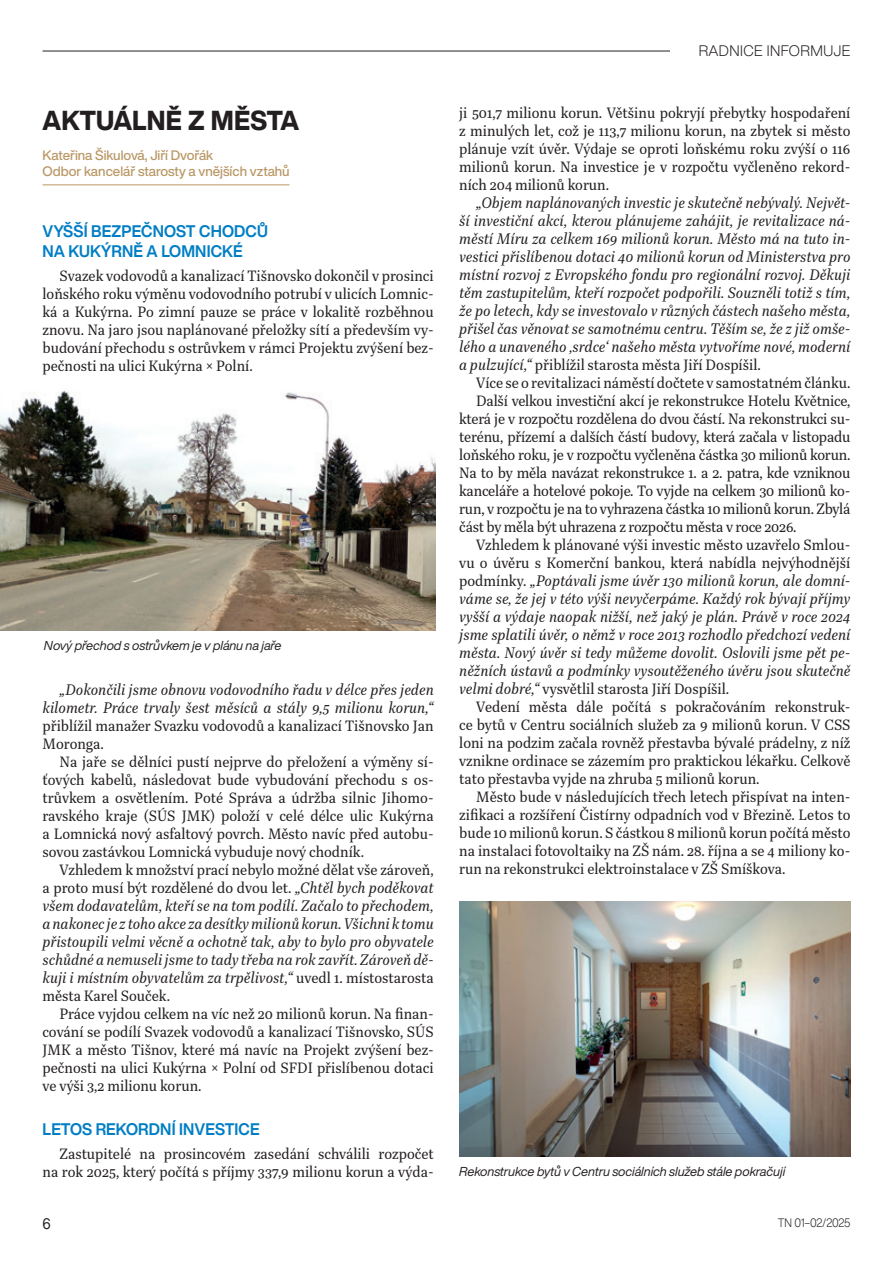
<style>
.page{position:relative;width:893px;height:1263px;background:#fff}
.page>*{position:absolute;margin:0;border:0;box-sizing:border-box;transform-origin:0 0}
.nadpis1{font:800 27px "Helvetica Now Display";color:#231f20;scale:.95 1}
.nadpis3{font:700 16.5px "Helvetica Now Display";letter-spacing:.01em;color:#007ec5;scale:.95 1}
.text_normal_TN{font:italic 15.75px/18px "Quinn Text";color:#231f20;text-align:justify;scale:.92 1}
.text_normal_TN-2{font:15.45px/18px "Quinn Text";color:#231f20;text-align:justify;scale:.92 1}
.rubrika_hlavička_levá{font:300 15px "Helvetica Now Display";letter-spacing:.03em;color:#231f20}
.t1{font:15px "Helvetica Now Display";color:#231f20;scale:.92 1}
.autor_textu{font:500 13.5px "Helvetica Now Display";color:#b99764}
.autor_textu_bezlinky{font:500 13.5px "Helvetica Now Display";letter-spacing:-.005em;color:#b99764}
.popis_fotek{font:italic 12.75px "Helvetica Now Display";color:#231f20}
.t2{font:300 12px "Helvetica Now Display";letter-spacing:-.025em;color:#231f20;scale:.92 1}
.s1{font-style:italic;font-size:15.75px}
.s2{font-style:normal;font-size:15.45px}
</style>
<div class="page">
<hr style="left:43px;top:51px;width:807px;height:1px;background:#231f20">
<div style="left:670px;top:43px;width:180px;height:18px;background:#fff"></div>
<hr style="left:43px;top:185px;width:247px;height:1px;background:#b99764">
<img style="left:0;top:390px;width:435px;height:240px">
<img style="left:459px;top:902px;width:391px;height:254px">
<p class="nadpis1" style="left:43px;top:102px;width:272px">AKTUÁLNĚ Z MĚSTA</p>
<p class="autor_textu_bezlinky" style="left:43px;top:146px;width:172px">Kateřina Šikulová, Jiří Dvořák</p>
<p class="autor_textu" style="left:43px;top:162px;width:248px">Odbor kancelář starosty a vnějších vztahů</p>
<p class="nadpis3" style="left:43px;top:220px;width:239px">VYŠŠÍ BEZPEČNOST CHODCŮ</p>
<p class="nadpis3" style="left:43px;top:239px;width:212px">NA KUKÝRNĚ A LOMNICKÉ</p>
<p class="text_normal_TN-2" style="left:43px;top:266px;width:427px;text-indent:17px">Svazek vodovodů a kanalizací Tišnovsko dokončil v prosinci loňského roku výměnu vodovodního potrubí v ulicích Lomnic&shy;ká a Kukýrna. Po zimní pauze se práce v lokalitě rozběhnou znovu. Na jaro jsou naplánované přeložky sítí a především vy&shy;budování přechodu s ostrůvkem v rámci Projektu zvýšení bez&shy;pečnosti na ulici Kukýrna × Polní.</p>
<p class="popis_fotek" style="left:44px;top:637px;width:239px">Nový přechod s ostrůvkem je v plánu na jaře</p>
<p class="text_normal_TN" style="left:43px;top:680px;width:427px;text-align:right">„Dokončili jsme obnovu vodovodního řadu v délce přes jeden kilometr. Práce trvaly šest měsíců a stály 9,5 milionu korun,“</p>
<p class="text_normal_TN-2" style="left:43px;top:716px;width:427px">přiblížil manažer Svazku vodovodů a kanalizací Tišnovsko Jan<br>Moronga.</p>
<p class="text_normal_TN-2" style="left:43px;top:752px;width:427px;text-indent:17px">Na jaře se dělníci pustí nejprve do přeložení a výměny sí&shy;ťových kabelů, následovat bude vybudování přechodu s os&shy;trůvkem a osvětlením. Poté Správa a údržba silnic Jihomo&shy;ravského kraje (SÚS JMK) položí v celé délce ulic Kukýrna a Lomnická nový asfaltový povrch. Město navíc před autobu&shy;sovou zastávkou Lomnická vybuduje nový chodník.</p>
<p class="text_normal_TN-2" style="left:43px;top:860px;width:427px;text-align:right">Vzhledem k množství prací nebylo možné dělat vše zároveň,<br>a proto musí být rozdělené do dvou let. <span class="s1">„Chtěl bych poděkovat</span></p>
<p class="text_normal_TN" style="left:43px;top:896px;width:427px">všem dodavatelům, kteří se na tom podílí. Začalo to přechodem, a nakonec je z toho akce za desítky milionů korun. Všichni k tomu přistoupili velmi věcně a ochotně tak, aby to bylo pro obyvatele schůdné a nemuseli jsme to tady třeba na rok zavřít. Zároveň dě&shy;kuji i místním obyvatelům za trpělivost,“ <span class="s2">uvedl 1. místostarosta</span></p>
<p class="text_normal_TN-2" style="left:43px;top:986px;width:140px">města Karel Souček.</p>
<p class="text_normal_TN-2" style="left:43px;top:1004px;width:427px;text-indent:17px">Práce vyjdou celkem na víc než 20 milionů korun. Na finan&shy;cování se podílí Svazek vodovodů a kanalizací Tišnovsko, SÚS JMK a město Tišnov, které má navíc na Projekt zvýšení bez&shy;pečnosti na ulici Kukýrna × Polní od SFDI přislíbenou dotaci ve výši 3,2 milionu korun.</p>
<p class="nadpis3" style="left:43px;top:1118px;width:230px">LETOS REKORDNÍ INVESTICE</p>
<p class="text_normal_TN-2" style="left:43px;top:1145px;width:427px;text-align:right">Zastupitelé na prosincovém zasedání schválili rozpočet na rok 2025, který počítá s příjmy 337,9 milionu korun a výda-</p>
<p class="rubrika_hlavička_levá" style="left:699px;top:40px;width:153px">RADNICE INFORMUJE</p>
<p class="text_normal_TN-2" style="left:459px;top:104px;width:427px">ji 501,7 milionu korun. Většinu pokryjí přebytky hospodaření z minulých let, což je 113,7 milionu korun, na zbytek si město plánuje vzít úvěr. Výdaje se oproti loňskému roku zvýší o 116 milionů korun. Na investice je v rozpočtu vyčleněno rekord&shy;ních 204 milionů korun.</p>
<p class="text_normal_TN" style="left:459px;top:193px;width:427px;text-indent:17px">„Objem naplánovaných investic je skutečně nebývalý. Největ&shy;ší investiční akcí, kterou plánujeme zahájit, je revitalizace ná&shy;městí Míru za celkem 169 milionů korun. Město má na tuto in&shy;vestici přislíbenou dotaci 40 milionů korun od Ministerstva pro místní rozvoj z Evropského fondu pro regionální rozvoj. Děkuji těm zastupitelům, kteří rozpočet podpořili. Souzněli totiž s tím, že po letech, kdy se investovalo v různých částech našeho města, přišel čas věnovat se samotnému centru. Těším se, že z již omše&shy;lého a unaveného ‚srdce‘ našeho města vytvoříme nové, moderní</p>
<p class="text_normal_TN-2" style="left:459px;top:356px;width:329px"><span class="s1">a pulzující,“</span> přiblížil starosta města Jiří Dospíšil.</p>
<p class="text_normal_TN-2" style="left:476px;top:374px;width:408px">Více se o revitalizaci náměstí dočtete v samostatném článku.</p>
<p class="text_normal_TN-2" style="left:459px;top:392px;width:427px;text-indent:17px">Další velkou investiční akcí je rekonstrukce Hotelu Květnice, která je v rozpočtu rozdělena do dvou částí. Na rekonstrukci su&shy;terénu, přízemí a dalších částí budovy, která začala v listopadu loňského roku, je v rozpočtu vyčleněna částka 30 milionů korun.<br>Na to by měla navázat rekonstrukce 1. a 2. patra, kde vzniknou kanceláře a hotelové pokoje. To vyjde na celkem 30 milionů ko&shy;run, v rozpočtu je na to vyhrazena částka 10 milionů korun. Zbylá část by měla být uhrazena z rozpočtu města v roce 2026.</p>
<p class="text_normal_TN-2" style="left:459px;top:536px;width:427px;text-align:right">Vzhledem k plánované výši investic město uzavřelo Smlou&shy;vu o úvěru s Komerční bankou, která nabídla nejvýhodnější</p>
<p class="text_normal_TN" style="left:459px;top:571px;width:427px"><span class="s2">podmínky.</span> „Poptávali jsme úvěr 130 milionů korun, ale domní&shy;váme se, že jej v této výši nevyčerpáme. Každý rok bývají příjmy vyšší a výdaje naopak nižší, než jaký je plán. Právě v roce 2024 jsme splatili úvěr, o němž v roce 2013 rozhodlo předchozí vedení města. Nový úvěr si tedy můžeme dovolit. Oslovili jsme pět pe&shy;něžních ústavů a podmínky vysoutěženého úvěru jsou skutečně</p>
<p class="text_normal_TN-2" style="left:459px;top:680px;width:295px"><span class="s1">velmi dobré,“</span> vysvětlil starosta Jiří Dospíšil.</p>
<p class="text_normal_TN-2" style="left:459px;top:698px;width:427px;text-indent:17px">Vedení města dále počítá s pokračováním rekonstruk&shy;ce bytů v Centru sociálních služeb za 9 milionů korun. V CSS loni na podzim začala rovněž přestavba bývalé prádelny, z níž vznikne ordinace se zázemím pro praktickou lékařku. Celkově tato přestavba vyjde na zhruba 5 milionů korun.</p>
<p class="text_normal_TN-2" style="left:459px;top:788px;width:427px;text-indent:17px">Město bude v následujících třech letech přispívat na inten&shy;zifikaci a rozšíření Čistírny odpadních vod v Březině. Letos to bude 10 milionů korun. S částkou 8 milionů korun počítá město na instalaci fotovoltaiky na ZŠ nám. 28. října a se 4 miliony ko&shy;run na rekonstrukci elektroinstalace v ZŠ Smíškova.</p>
<p class="popis_fotek" style="left:459px;top:1163px;width:327px">Rekonstrukce bytů v Centru sociálních služeb stále pokračují</p>
<p class="t1" style="left:43px;top:1214px;width:11px">6</p>
<p class="t2" style="left:778px;top:1214px;width:80px">TN 01–02/2025</p>
</div>
